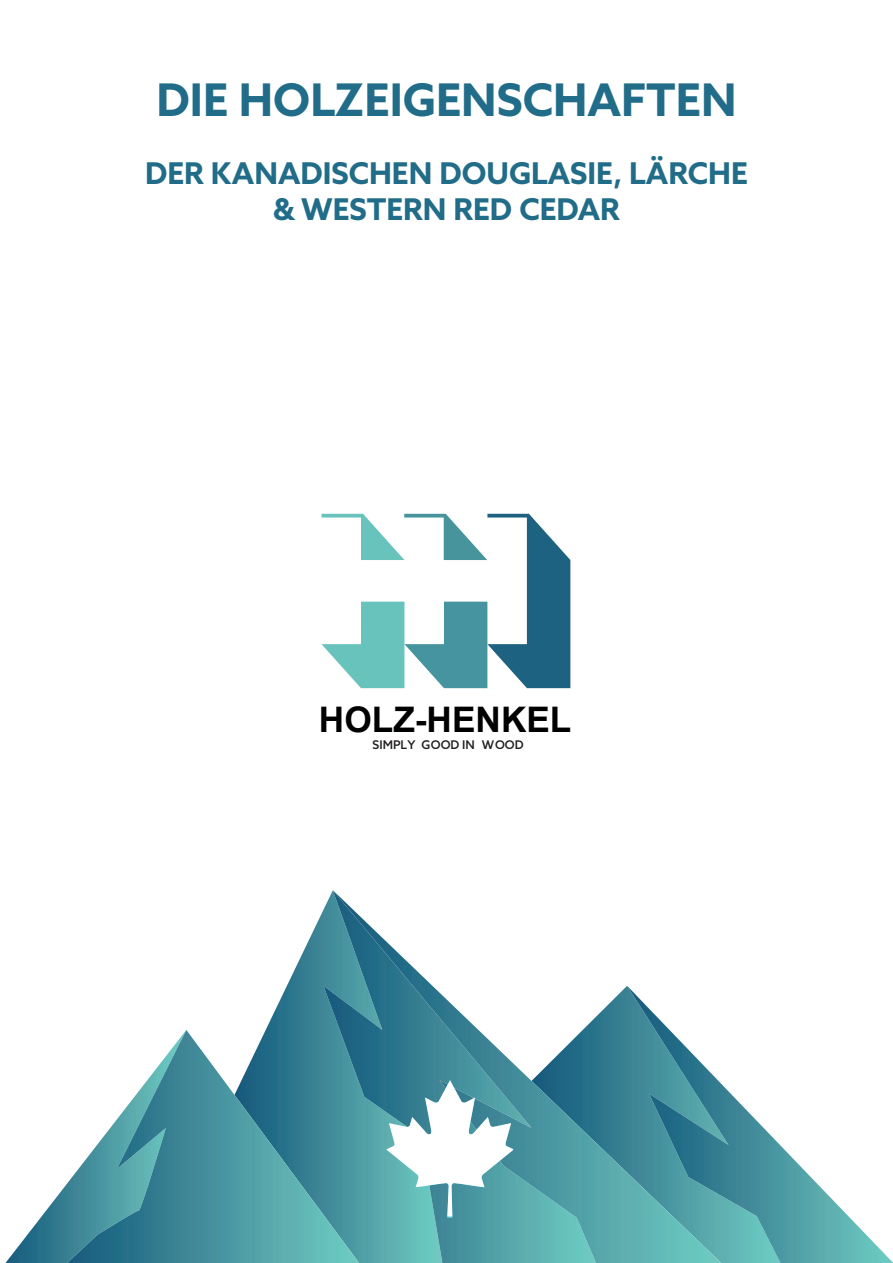
<style>
.page{position:relative;width:893px;height:1263px;background:#fff}
.page>*{position:absolute;margin:0;border:0;box-sizing:border-box;transform-origin:0 0}
.t1{font:700 45px "Azo Sans";color:#216c88}
.t2{font:700 35.25px "Arial";color:#000001}
.t3{font:700 30px "Azo Sans";color:#216c88}
.t4{font:500 12px "Azo Sans";color:#231f20}
</style>
<div class="page">
<svg style="left:721px;top:1083px;width:172px;height:180px"></svg>
<svg style="left:265px;top:911px;width:58px;height:119px"></svg>
<svg style="left:333px;top:890px;width:388px;height:373px"></svg>
<svg style="left:5px;top:1184px;width:62px;height:79px"></svg>
<svg style="left:67px;top:1030px;width:292px;height:233px"></svg>
<svg style="left:386px;top:1080px;width:128px;height:138px"></svg>
<svg style="left:321px;top:514px;width:249px;height:174px"></svg>
<p class="t1" style="left:156px;top:70px;width:582px">DIE HOLZEIGENSCHAFTEN</p>
<p class="t3" style="left:145px;top:154px;width:604px">DER KANADISCHEN DOUGLASIE, LÄRCHE</p>
<p class="t3" style="left:273px;top:190px;width:348px">&amp; WESTERN RED CEDAR</p>
<p class="t2" style="left:319px;top:694px;width:254px">HOLZ-HENKEL</p>
<p class="t4" style="left:373px;top:737px;width:153px">SIMPLY GOOD IN WOOD</p>
</div>
